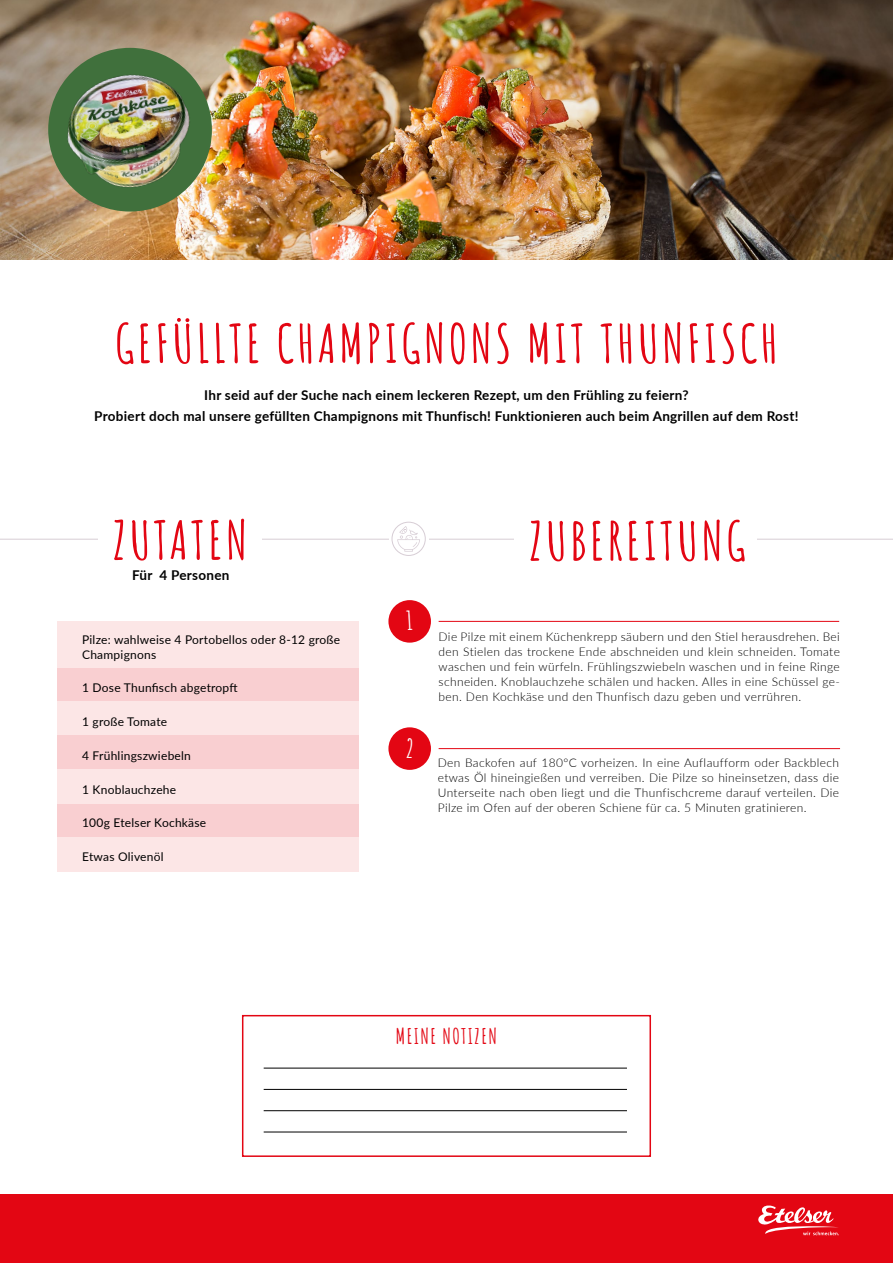
<style>
.page{position:relative;width:893px;height:1263px;background:#fff}
.page>*{position:absolute;margin:0;border:0;box-sizing:border-box;transform-origin:0 0}
.t1{font:700 52.5px "Amatic SC";letter-spacing:.06em;color:#e30613}
.t2{font:700 21px "Amatic SC";letter-spacing:.06em;color:#e30613}
.t3{font:700 13.5px/21px "Lato";letter-spacing:.02em;color:#000;text-align:center}
.t4{font:300 12px/15px "Lato";letter-spacing:.03em;color:#000;text-align:justify}
.t5{font:12px/15px "Lato";letter-spacing:.02em;color:#000}
</style>
<div class="page">
<div style="left:0;top:1194px;width:893px;height:69px;background:#e30613"></div>
<svg style="left:758px;top:1205px;width:81px;height:30px"></svg>
<div style="left:57px;top:668px;width:302px;height:34px;background:#f9cfd1"></div>
<div style="left:57px;top:621px;width:302px;height:47px;background:#fce6e6"></div>
<div style="left:57px;top:702px;width:302px;height:34px;background:#fce6e6"></div>
<div style="left:57px;top:736px;width:302px;height:34px;background:#f9cfd1"></div>
<div style="left:388px;top:600px;width:43px;height:43px;background:#e30613;border-radius:50%"></div>
<hr style="left:439px;top:621px;width:400px;height:1px;background:#e30613">
<div style="left:388px;top:727px;width:43px;height:43px;background:#e30613;border-radius:50%"></div>
<hr style="left:439px;top:748px;width:401px;height:1px;background:#e30613">
<hr style="left:0;top:539px;width:893px;height:1px;background:#d7cdd5">
<div style="left:389px;top:536px;width:39px;height:10px;background:#fff"></div>
<svg style="left:397px;top:526px;width:23px;height:26px"></svg>
<div style="left:392px;top:522px;width:34px;height:34px;border:1px solid #d7cdd5;border-radius:50%"></div>
<div style="left:98px;top:518px;width:163px;height:43px;background:#fff"></div>
<div style="left:515px;top:512px;width:242px;height:55px;background:#fff"></div>
<div style="left:57px;top:804px;width:302px;height:34px;background:#f9cfd1"></div>
<div style="left:57px;top:770px;width:302px;height:34px;background:#fce6e6"></div>
<div style="left:57px;top:838px;width:302px;height:34px;background:#fce6e6"></div>
<div style="left:242px;top:1015px;width:409px;height:142px;background:#fff;border:2px solid #e30613"></div>
<hr style="left:264px;top:1068px;width:363px;height:1px;background:#000">
<hr style="left:264px;top:1110px;width:363px;height:1px;background:#000">
<hr style="left:264px;top:1089px;width:363px;height:1px;background:#000">
<hr style="left:264px;top:1132px;width:363px;height:1px;background:#000">
<img style="left:0;top:0;width:893px;height:259px">
<img style="left:50px;top:53px;width:172px;height:153px">
<h1 class="t1" style="left:115px;top:303px;width:665px">GEFÜLLTE CHAMPIGNONS MIT THUNFISCH</h1>
<p class="t3" style="left:94px;top:384px;width:706px">Ihr seid auf der Suche nach einem leckeren Rezept, um den Frühling zu feiern?<br>Probiert doch mal unsere gefüllten Champignons mit Thunfisch! Funktionieren auch beim Angrillen auf dem Rost!</p>
<h1 class="t1" style="left:113px;top:500px;width:136px">ZUTATEN</h1>
<h1 class="t1" style="left:529px;top:501px;width:218px">ZUBEREITUNG</h1>
<p class="t3" style="left:132px;top:564px;width:99px">Für 4 Personen</p>
<p class="t5" style="left:82px;top:631px;width:260px">Pilze: wahlweise 4 Portobellos oder 8-12 große<br>Champignons</p>
<p class="t5" style="left:82px;top:680px;width:157px">1 Dose Thunfisch abgetropft</p>
<p class="t5" style="left:82px;top:714px;width:87px">1 große Tomate</p>
<p class="t5" style="left:82px;top:747px;width:110px">4 Frühlingszwiebeln</p>
<p class="t5" style="left:82px;top:781px;width:96px">1 Knoblauchzehe</p>
<p class="t5" style="left:82px;top:815px;width:126px">100g Etelser Kochkäse</p>
<p class="t5" style="left:82px;top:849px;width:83px">Etwas Olivenöl</p>
<p class="t4" style="left:439px;top:629px;width:403px;text-indent:-32px"><sup>1</sup> Die Pilze mit einem Küchenkrepp säubern und den Stiel herausdrehen. Bei den Stielen das trockene Ende abschneiden und klein schneiden. Tomate waschen und fein würfeln. Frühlingszwiebeln waschen und in feine Ringe schneiden. Knoblauchzehe schälen und hacken. Alles in eine Schüssel ge&shy;ben. Den Kochkäse und den Thunfisch dazu geben und verrühren.</p>
<p class="t4" style="left:438px;top:755px;width:403px;text-indent:-32px"><sup>2</sup> Den Backofen auf 180°C vorheizen. In eine Auflaufform oder Backblech etwas Öl hineingießen und verreiben. Die Pilze so hineinsetzen, dass die Unterseite nach oben liegt und die Thunfischcreme darauf verteilen. Die Pilze im Ofen auf der oberen Schiene für ca. 5 Minuten gratinieren.</p>
<h2 class="t2" style="left:396px;top:1020px;width:103px">MEINE NOTIZEN</h2>
</div>
